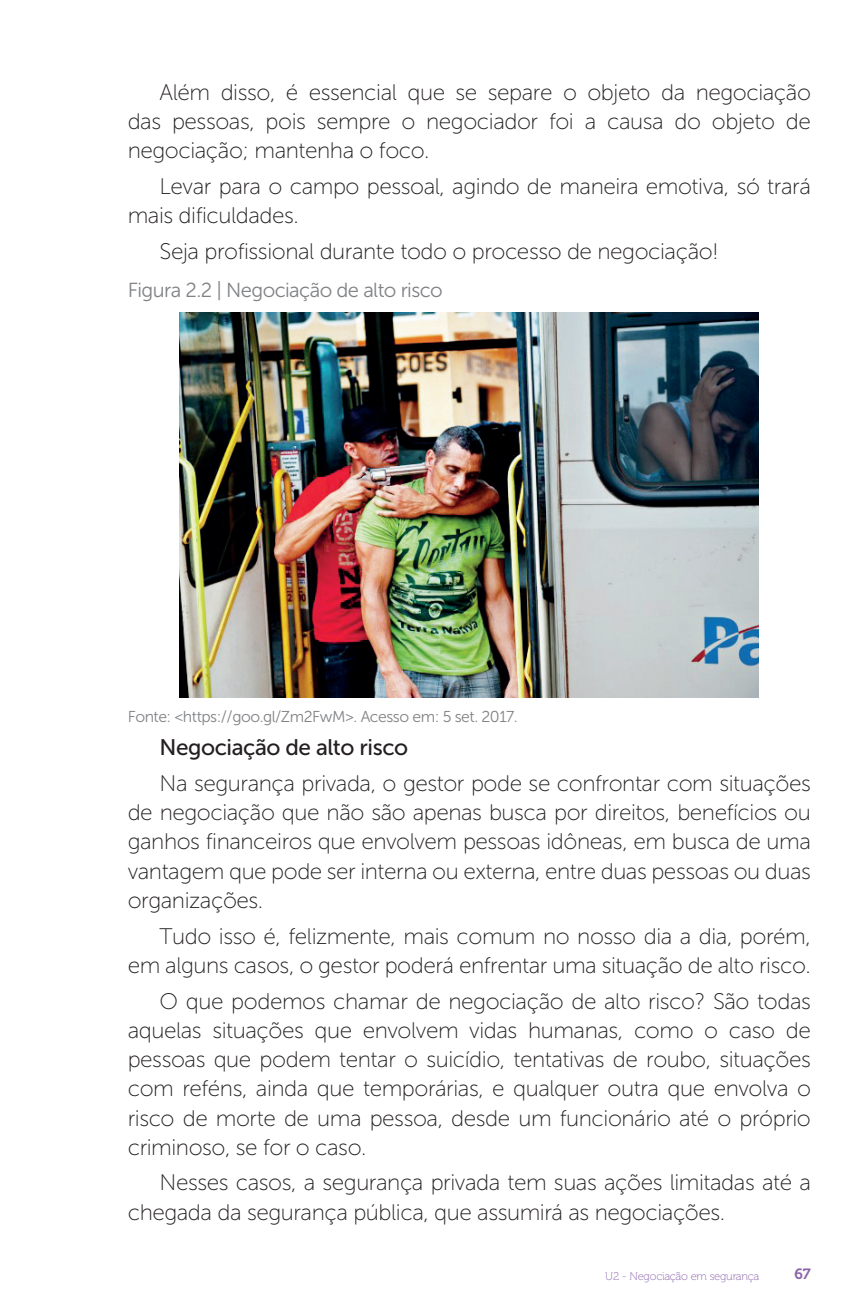
<style>
.page{position:relative;width:862px;height:1308px;background:#fff}
.page>*{position:absolute;margin:0;border:0;box-sizing:border-box;transform-origin:0 0}
.t1{font:22.5px/29.2px "Museo Sans 100";letter-spacing:-.02em;color:#231f20;text-align:justify}
.t2{font:22.5px "Museo Sans 500";letter-spacing:-.02em;color:#231f20}
.t3{font:20.25px "Museo Sans 300";letter-spacing:-.03em;color:#808285}
.t4{font:15.75px "Museo Sans 300";letter-spacing:-.03em;color:#808285}
.t5{font:14.85px "Museo 700";color:#8c62aa}
.t6{font:11.25px "Museo 100";letter-spacing:-.02em;color:#8c62aa}
</style>
<div class="page">
<img style="left:180px;top:313px;width:578px;height:384px">
<p class="t1" style="left:128px;top:78px;width:684px;text-indent:32px">Além disso, é essencial que se separe o objeto da negociação das pessoas, pois sempre o negociador foi a causa do objeto de negociação; mantenha o foco.</p>
<p class="t1" style="left:128px;top:172px;width:684px;text-indent:32px">Levar para o campo pessoal, agindo de maneira emotiva, só trará mais dificuldades.</p>
<p class="t1" style="left:159px;top:237px;width:560px">Seja profissional durante todo o processo de negociação!</p>
<p class="t3" style="left:128px;top:279px;width:316px">Figura 2.2 | Negociação de alto risco</p>
<p class="t4" style="left:128px;top:708px;width:391px">Fonte: &lt;https://goo.gl/Zm2FwM&gt;. Acesso em: 5 set. 2017.</p>
<p class="t2" style="left:159px;top:735px;width:250px">Negociação de alto risco</p>
<p class="t1" style="left:128px;top:769px;width:684px;text-indent:32px">Na segurança privada, o gestor pode se confrontar com situações de negociação que não são apenas busca por direitos, benefícios ou ganhos financeiros que envolvem pessoas idôneas, em busca de uma vantagem que pode ser interna ou externa, entre duas pessoas ou duas organizações.</p>
<p class="t1" style="left:128px;top:921px;width:684px;text-align:right">Tudo isso é, felizmente, mais comum no nosso dia a dia, porém, em alguns casos, o gestor poderá enfrentar uma situação de alto risco.</p>
<p class="t1" style="left:128px;top:986px;width:684px;text-indent:32px">O que podemos chamar de negociação de alto risco? São todas aquelas situações que envolvem vidas humanas, como o caso de pessoas que podem tentar o suicídio, tentativas de roubo, situações com reféns, ainda que temporárias, e qualquer outra que envolva o risco de morte de uma pessoa, desde um funcionário até o próprio criminoso, se for o caso.</p>
<p class="t1" style="left:128px;top:1168px;width:684px;text-indent:32px">Nesses casos, a segurança privada tem suas ações limitadas até a chegada da segurança pública, que assumirá as negociações.</p>
<p class="t6" style="left:605px;top:1269px;width:155px">U2 - Negociação em segurança</p>
<p class="t5" style="left:793px;top:1265px;width:18px">67</p>
</div>
